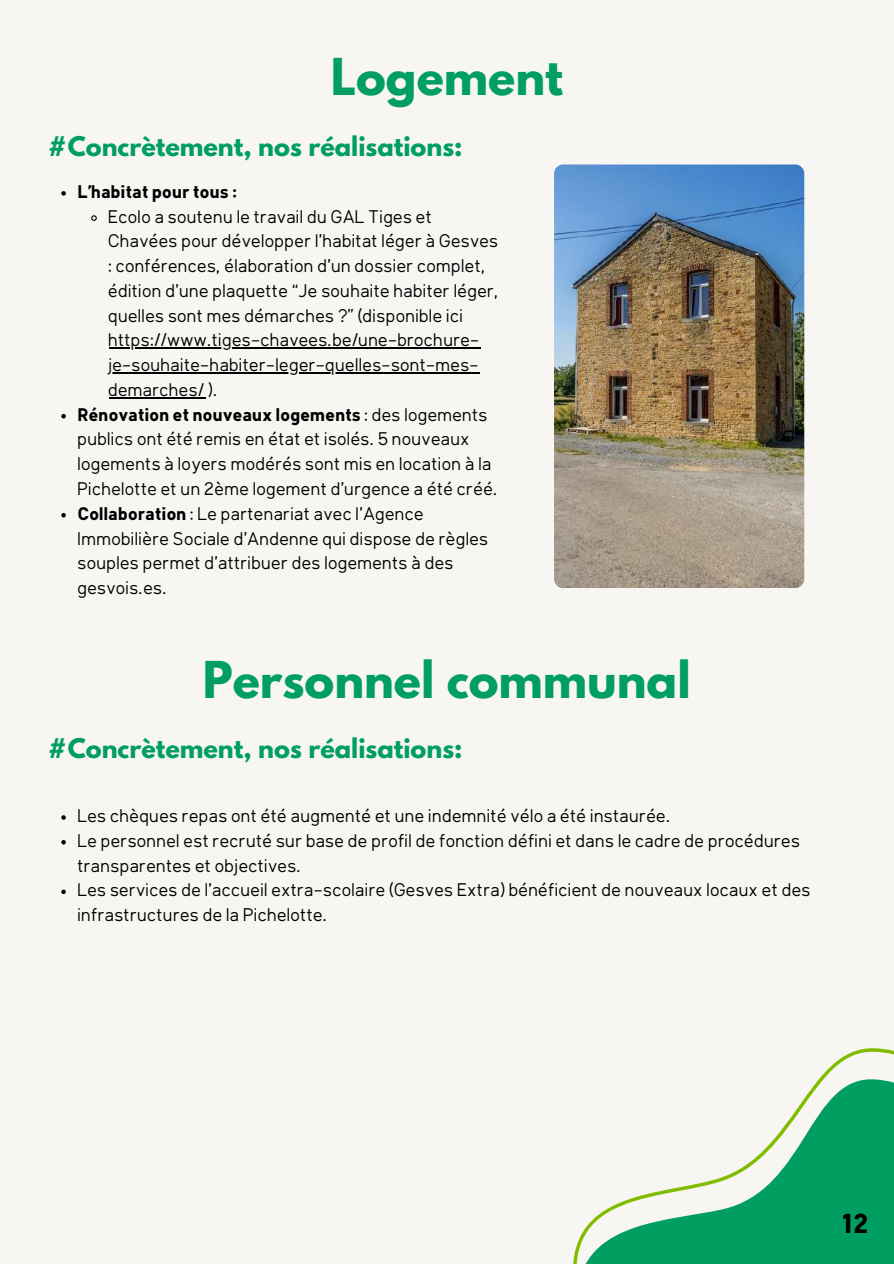
<style>
.page{position:relative;width:894px;height:1264px;background:#fff}
.page>*{position:absolute;margin:0;border:0;box-sizing:border-box;transform-origin:0 0}
.t1{font:700 45px "League Spartan";color:#009e60}
.t2{font:700 27px "Klima";color:#000}
.t3{font:700 24px "League Spartan";color:#009e60}
.t4{font:18px/24.8px "Klima";color:#000}
.t5{font:700 18px "Klima";color:#000}
.s1{font-weight:400}
.s2{font-weight:700}
</style>
<div class="page">
<div style="left:0;top:0;width:893px;height:1263px;background:#f8f6f2"></div>
<svg style="left:573px;top:1048px;width:320px;height:215px"></svg>
<img style="left:554px;top:164px;width:249px;height:423px;border-radius:9px">
<svg style="left:61px;top:191px;width:5px;height:5px"></svg>
<svg style="left:91px;top:215px;width:6px;height:6px"></svg>
<hr style="left:109px;top:347px;width:371px;height:2px;background:#000">
<hr style="left:109px;top:372px;width:371px;height:1px;background:#000">
<hr style="left:109px;top:397px;width:96px;height:1px;background:#000">
<svg style="left:61px;top:414px;width:5px;height:4px"></svg>
<svg style="left:61px;top:513px;width:5px;height:4px"></svg>
<svg style="left:61px;top:815px;width:5px;height:4px"></svg>
<svg style="left:61px;top:840px;width:5px;height:4px"></svg>
<svg style="left:61px;top:889px;width:5px;height:5px"></svg>
<h1 class="t1" style="left:330px;top:55px;width:234px">Logement</h1>
<h3 class="t3" style="left:48px;top:134px;width:416px">#Concrètement, nos réalisations:</h3>
<p class="t5" style="left:78px;top:184px;width:161px">L’habitat pour tous :</p>
<p class="t4" style="left:109px;top:205px;width:325px">Ecolo a soutenu le travail du GAL Tiges et</p>
<p class="t4" style="left:109px;top:230px;width:392px">Chavées pour développer l’habitat léger à Gesves</p>
<p class="t4" style="left:109px;top:255px;width:379px">: conférences, élaboration d’un dossier complet,</p>
<p class="t4" style="left:109px;top:280px;width:392px">édition d’une plaquette “Je souhaite habiter léger,</p>
<p class="t4" style="left:109px;top:304px;width:356px">quelles sont mes démarches ?” (disponible ici</p>
<p class="t4" style="left:109px;top:329px;width:373px">https://www.tiges-chavees.be/une-brochure-</p>
<p class="t4" style="left:109px;top:354px;width:372px">je-souhaite-habiter-leger-quelles-sont-mes-</p>
<p class="t4" style="left:109px;top:379px;width:111px">demarches/ ).</p>
<p class="t5" style="left:78px;top:407px;width:412px">Rénovation et nouveaux logements <span class="s1">: des logements</span></p>
<p class="t4" style="left:78px;top:428px;width:394px">publics ont été remis en état et isolés. 5 nouveaux</p>
<p class="t4" style="left:78px;top:453px;width:415px">logements à loyers modérés sont mis en location à la</p>
<p class="t4" style="left:78px;top:478px;width:422px">Pichelotte et un 2ème logement d’urgence a été créé.</p>
<p class="t4" style="left:78px;top:502px;width:348px"><span class="s2">Collaboration</span> : Le partenariat avec l’Agence</p>
<p class="t4" style="left:78px;top:527px;width:412px">Immobilière Sociale d’Andenne qui dispose de règles</p>
<p class="t4" style="left:78px;top:552px;width:378px">souples permet d’attribuer des logements à des</p>
<p class="t4" style="left:78px;top:577px;width:91px">gesvois.es.</p>
<h1 class="t1" style="left:203px;top:657px;width:489px">Personnel communal</h1>
<h3 class="t3" style="left:48px;top:736px;width:416px">#Concrètement, nos réalisations:</h3>
<p class="t4" style="left:78px;top:804px;width:734px">Les chèques repas ont été augmenté et une indemnité vélo a été instaurée.<br>Le personnel est recruté sur base de profil de fonction défini et dans le cadre de procédures transparentes et objectives.<br>Les services de l’accueil extra-scolaire (Gesves Extra) bénéficient de nouveaux locaux et des infrastructures de la Pichelotte.</p>
<h2 class="t2" style="left:843px;top:1212px;width:27px">12</h2>
</div>
